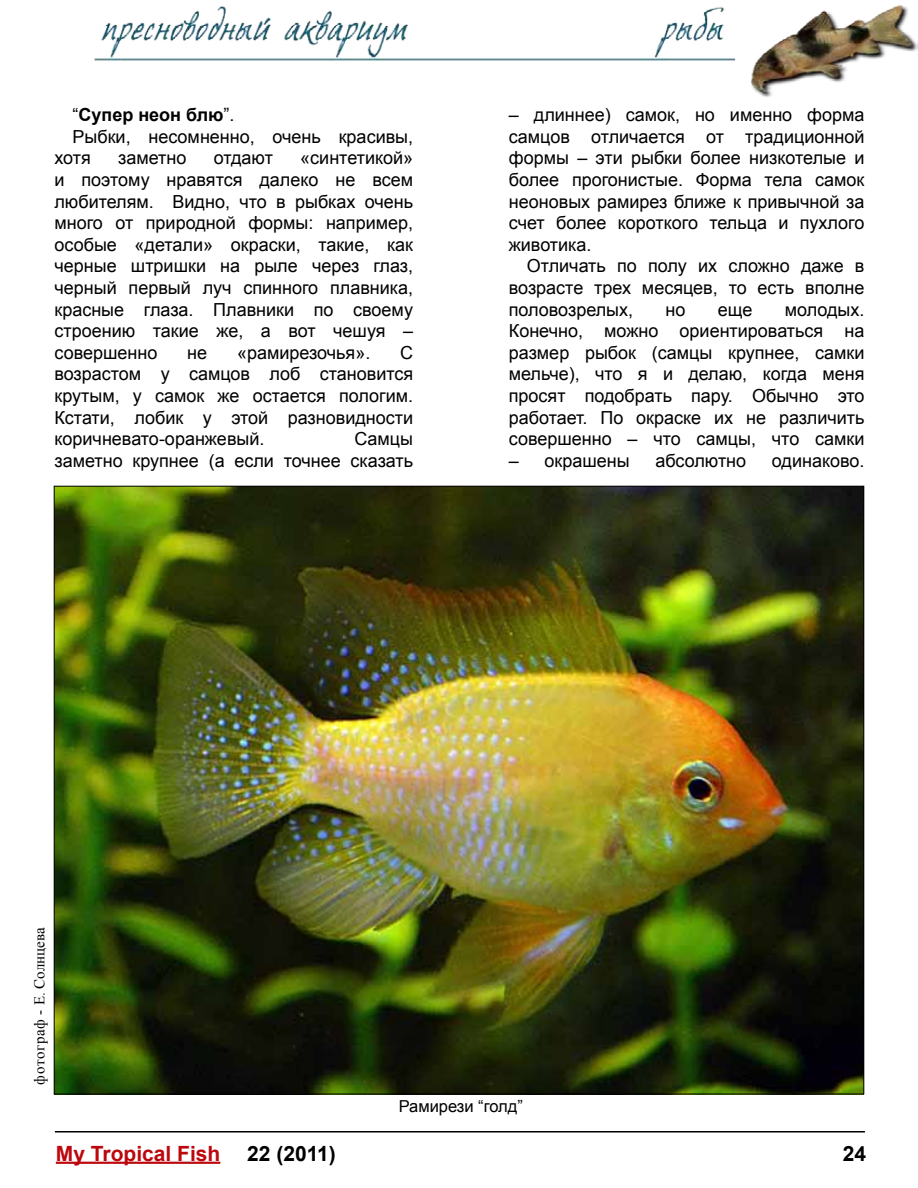
<style>
.page{position:relative;width:918px;height:1188px;background:#fff}
.page>*{position:absolute;margin:0;border:0;box-sizing:border-box;transform-origin:0 0}
.t1{font:700 21px "Arial";color:#bc070d}
.t2{font:700 21px "Arial";color:#000}
.t3{font:18px/21.6px "Arial";color:#000;text-align:justify}
.t4{font:700 18px "Arial";color:#000}
.t5{font:16.5px "Arial";color:#000}
.t6{font:15px "Times New Roman";letter-spacing:.01em;color:#000}
.s1{font-weight:400}
</style>
<div class="page">
<hr style="left:56px;top:1162px;width:164px;height:2px;background:#bc070d">
<hr style="left:55px;top:1131px;width:810px;height:1px;background:#000">
<img style="left:94px;top:5px;width:824px;height:92px">
<img style="left:56px;top:488px;width:806px;height:604px">
<p class="t4" style="left:72px;top:103px;width:164px"><span class="s1">“</span>Супер неон блю<span class="s1">”.</span></p>
<p class="t3" style="left:72px;top:126px;width:342px">Рыбки, несомненно, очень красивы,</p>
<p class="t3" style="left:54px;top:147px;width:38px">хотя</p>
<p class="t3" style="left:118px;top:147px;width:70px">заметно</p>
<p class="t3" style="left:214px;top:147px;width:61px">отдают</p>
<p class="t3" style="left:54px;top:147px;width:360px;text-indent:246px">«синтетикой» и поэтому нравятся далеко не всем любителям. Видно, что в рыбках очень много от природной формы: например, особые «детали» окраски, такие, как черные штришки на рыле через глаз, черный первый луч спинного плавника, красные глаза. Плавники по своему строению такие же, а вот чешуя – совершенно</p>
<p class="t3" style="left:54px;top:342px;width:360px;text-indent:346px">С возрастом у самцов лоб становится крутым, у самок же остается пологим.<br>Кстати, лобик у этой разновидности коричневато-оранжевый.</p>
<p class="t3" style="left:187px;top:342px;width:21px">не</p>
<p class="t3" style="left:237px;top:342px;width:135px">«рамирезочья».</p>
<p class="t3" style="left:54px;top:428px;width:360px;text-align:right">Самцы<br>заметно крупнее (а если точнее сказать</p>
<p class="t3" style="left:509px;top:104px;width:357px">– длиннее) самок, но именно форма самцов отличается от традиционной формы – эти рыбки более низкотелые и более прогонистые. Форма тела самок неоновых рамирез ближе к привычной за счет более короткого тельца и пухлого животика.</p>
<p class="t3" style="left:509px;top:255px;width:357px;text-indent:18px">Отличать по полу их сложно даже в возрасте трех месяцев, то есть вполне половозрелых,</p>
<p class="t3" style="left:509px;top:299px;width:357px;text-indent:276px">молодых.<br>Конечно, можно ориентироваться на размер рыбок (самцы крупнее, самки мельче), что я и делаю, когда меня просят подобрать пару. Обычно это работает. По окраске их не различить совершенно – что самцы, что самки</p>
<p class="t3" style="left:509px;top:450px;width:122px">– окрашены</p>
<p class="t3" style="left:655px;top:450px;width:92px">абсолютно</p>
<p class="t3" style="left:772px;top:450px;width:94px">одинаково.</p>
<p class="t3" style="left:666px;top:299px;width:21px">но</p>
<p class="t3" style="left:718px;top:299px;width:36px">еще</p>
<p class="t6" style="left:29px;top:1084px;width:159px;rotate:-90deg">фотограф - Е. Солнцева</p>
<p class="t5" style="left:399px;top:1095px;width:126px">Рамирези “голд”</p>
<p class="t1" style="left:56px;top:1139px;width:166px">My Tropical Fish</p>
<p class="t2" style="left:247px;top:1139px;width:90px">22 (2011)</p>
<p class="t2" style="left:843px;top:1140px;width:25px">24</p>
</div>
